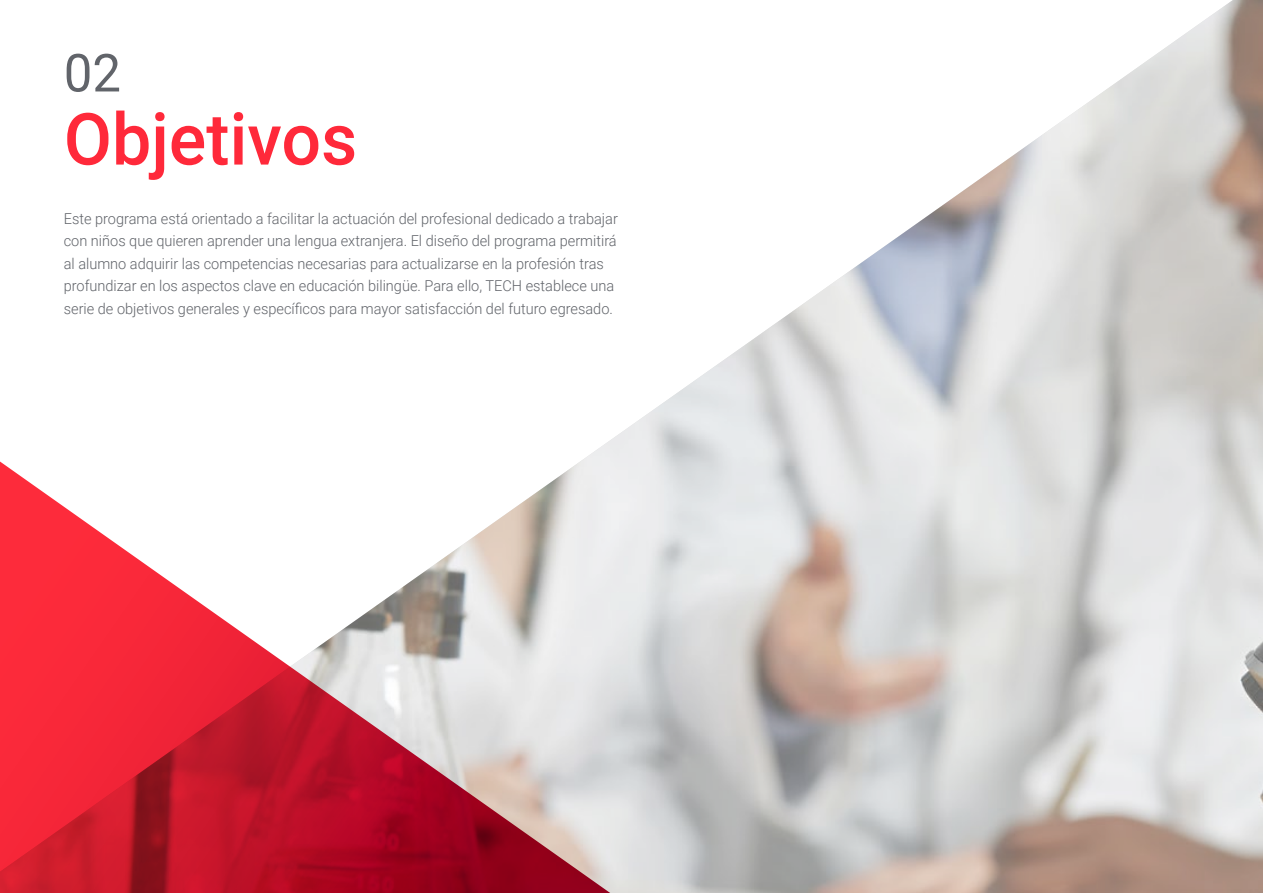
<style>
.page{position:relative;width:1263px;height:893px;background:#fff}
.page>*{position:absolute;margin:0;border:0;box-sizing:border-box;transform-origin:0 0}
.t1{font:500 72px "Roboto";color:#ff293a}
.t2{font:52.5px "Roboto";color:#61646a}
.t3{font:300 15px/22.5px "Roboto";color:#61646a}
</style>
<div class="page">
<img style="left:602px;top:0;width:661px;height:893px">
<svg style="left:0;top:446px;width:640px;height:447px"></svg>
<h2 class="t2" style="left:64px;top:36px;width:59px">02</h2>
<h1 class="t1" style="left:64px;top:89px;width:295px">Objetivos</h1>
<p class="t3" style="left:64px;top:207px;width:556px">Este programa está orientado a facilitar la actuación del profesional dedicado a trabajar con niños que quieren aprender una lengua extranjera. El diseño del programa permitirá al alumno adquirir las competencias necesarias para actualizarse en la profesión tras profundizar en los aspectos clave en educación bilingüe. Para ello, TECH establece una serie de objetivos generales y específicos para mayor satisfacción del futuro egresado.</p>
</div>
